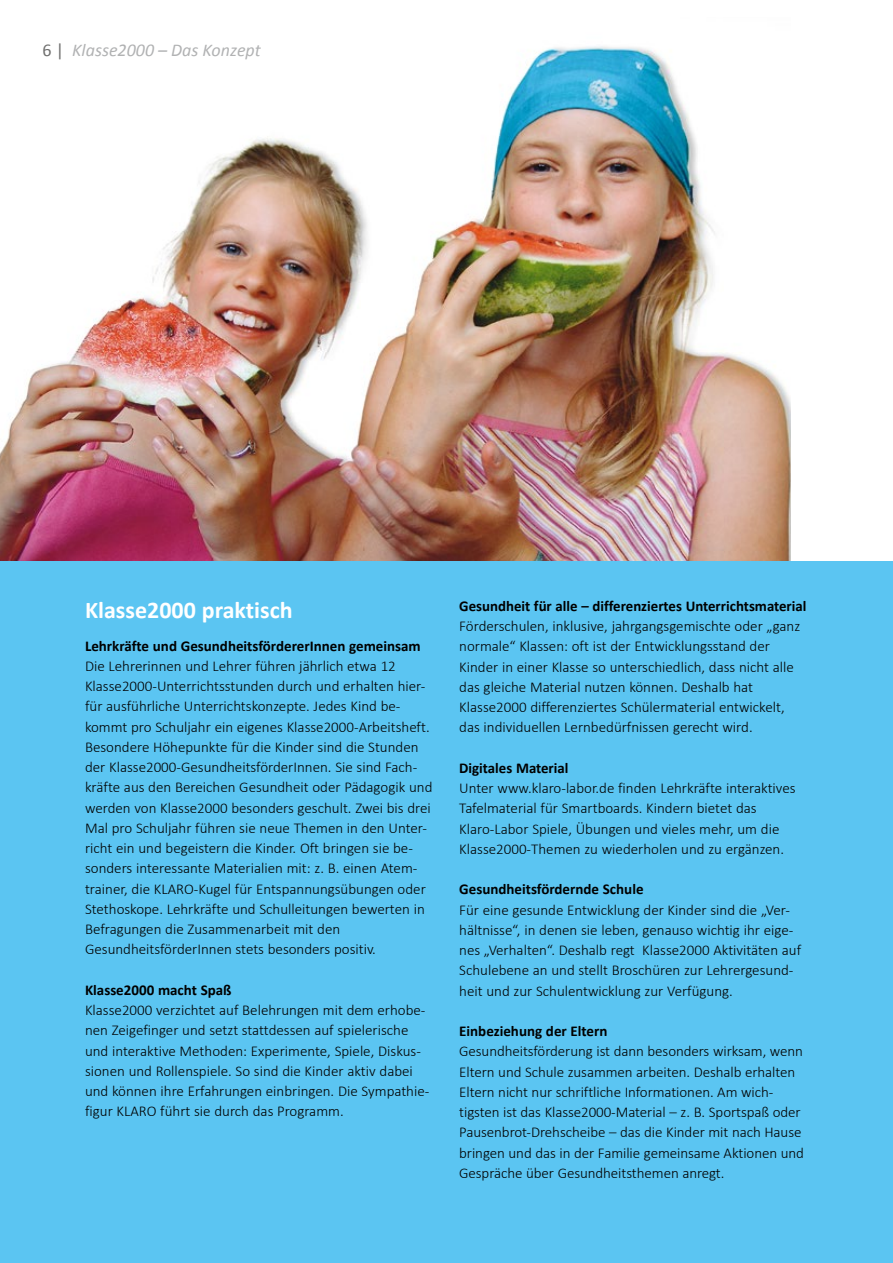
<style>
.page{position:relative;width:893px;height:1263px;background:#fff}
.page>*{position:absolute;margin:0;border:0;box-sizing:border-box;transform-origin:0 0}
.t1{font:700 24px "Calibri";color:#fff}
.t2{font:italic 18px "Calibri";color:#b1b2b3}
.t3{font:300 15px/20.2px "Calibri";color:#000}
.t4{font:700 15px "Calibri";color:#000}
.s1{font-style:normal;color:#6f6f6e}
</style>
<div class="page">
<img style="left:0;top:46px;width:791px;height:515px">
<div style="left:0;top:561px;width:893px;height:702px;background:#5bc5f2"></div>
<p class="t2" style="left:43px;top:38px;width:220px"><span class="s1">6 |</span> Klasse2000 – Das Konzept</p>
<h1 class="t1" style="left:85px;top:594px;width:209px">Klasse2000 praktisch</h1>
<p class="t4" style="left:85px;top:636px;width:337px">Lehrkräfte und GesundheitsfördererInnen gemeinsam</p>
<p class="t3" style="left:85px;top:656px;width:349px">Die Lehrerinnen und Lehrer führen jährlich etwa 12<br>Klasse2000-Unterrichtsstunden durch und erhalten hier&shy;für ausführliche Unterrichtskonzepte. Jedes Kind be&shy;kommt pro Schuljahr ein eigenes Klasse2000-Arbeitsheft.<br>Besondere Höhepunkte für die Kinder sind die Stunden der Klasse2000-GesundheitsförderInnen. Sie sind Fach&shy;kräfte aus den Bereichen Gesundheit oder Pädagogik und werden von Klasse2000 besonders geschult. Zwei bis drei Mal pro Schuljahr führen sie neue Themen in den Unter&shy;richt ein und begeistern die Kinder. Oft bringen sie be&shy;sonders interessante Materialien mit: z. B. einen Atem&shy;trainer, die KLARO-Kugel für Entspannungsübungen oder Stethoskope. Lehrkräfte und Schulleitungen bewerten in Befragungen die Zusammenarbeit mit den GesundheitsförderInnen stets besonders positiv.</p>
<p class="t4" style="left:85px;top:980px;width:148px">Klasse2000 macht Spaß</p>
<p class="t3" style="left:85px;top:1000px;width:346px">Klasse2000 verzichtet auf Belehrungen mit dem erhobe&shy;nen Zeigefinger und setzt stattdessen auf spielerische und interaktive Methoden: Experimente, Spiele, Diskus&shy;sionen und Rollenspiele. So sind die Kinder aktiv dabei und können ihre Erfahrungen einbringen. Die Sympathie&shy;figur KLARO führt sie durch das Programm.</p>
<p class="t4" style="left:459px;top:596px;width:349px">Gesundheit für alle – differenziertes Unterrichtsmaterial</p>
<p class="t3" style="left:459px;top:616px;width:342px">Förderschulen, inklusive, jahrgangsgemischte oder „ganz normale“ Klassen: oft ist der Entwicklungsstand der Kinder in einer Klasse so unterschiedlich, dass nicht alle das gleiche Material nutzen können. Deshalb hat Klasse2000 differenziertes Schülermaterial entwickelt, das individuellen Lernbedürfnissen gerecht wird.</p>
<p class="t4" style="left:459px;top:758px;width:111px">Digitales Material</p>
<p class="t3" style="left:459px;top:778px;width:338px">Unter www.klaro-labor.de finden Lehrkräfte interaktives Tafelmaterial für Smartboards. Kindern bietet das Klaro-Labor Spiele, Übungen und vieles mehr, um die Klasse2000-Themen zu wiederholen und zu ergänzen.</p>
<p class="t4" style="left:459px;top:880px;width:186px">Gesundheitsfördernde Schule</p>
<p class="t3" style="left:459px;top:899px;width:343px">Für eine gesunde Entwicklung der Kinder sind die „Ver&shy;hältnisse“, in denen sie leben, genauso wichtig ihr eige&shy;nes „Verhalten“. Deshalb regt Klasse2000 Aktivitäten auf Schulebene an und stellt Broschüren zur Lehrergesund&shy;heit und zur Schulentwicklung zur Verfügung.</p>
<p class="t4" style="left:459px;top:1021px;width:150px">Einbeziehung der Eltern</p>
<p class="t3" style="left:459px;top:1041px;width:346px">Gesundheitsförderung ist dann besonders wirksam, wenn Eltern und Schule zusammen arbeiten. Deshalb erhalten Eltern nicht nur schriftliche Informationen. Am wich&shy;tigsten ist das Klasse2000-Material – z. B. Sportspaß oder Pausenbrot-Drehscheibe – das die Kinder mit nach Hause bringen und das in der Familie gemeinsame Aktionen und Gespräche über Gesundheitsthemen anregt.</p>
</div>
